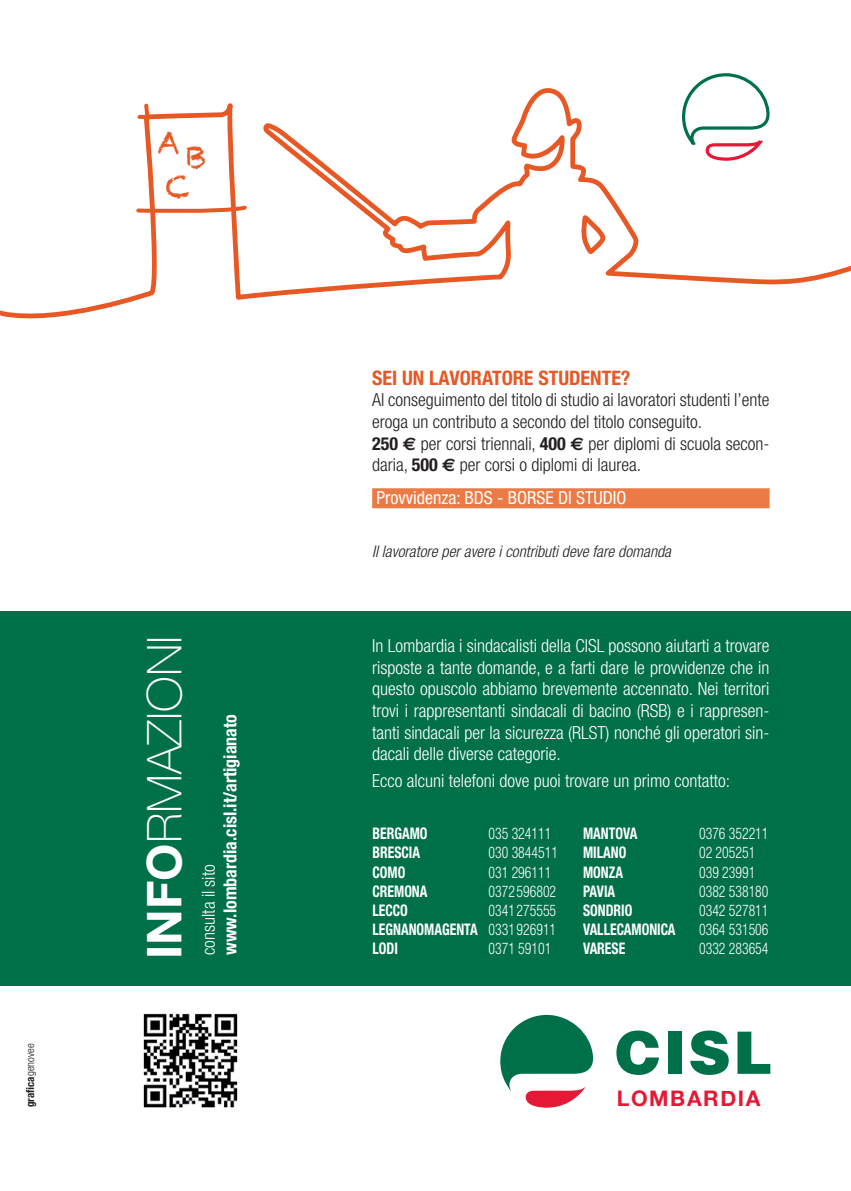
<style>
.page{position:relative;width:851px;height:1191px;background:#fff}
.page>*{position:absolute;margin:0;border:0;box-sizing:border-box;transform-origin:0 0}
.t1{font:100 48px "Helvetica Neue";color:#fff}
.t2{font:30px/30.4px "Chalkduster";color:#e75824}
.t3{font:700 21.4px "Helvetica Neue";letter-spacing:.075em;color:#e51836}
.t4{font:700 condensed 20px "Helvetica Neue";color:#e75824}
.t5{font:300 condensed 18px/21.6px "Helvetica Neue";color:#fff;text-align:justify}
.t6{font:300 condensed 18px/21.6px "Helvetica Neue";color:#231f20}
.t7{font:700 condensed 18px "Helvetica Neue";color:#fff}
.t8{font:condensed 18px "Helvetica Neue";color:#fff}
.t9{font:300 condensed 16px "Helvetica Neue";color:#fff;scale:.86 1}
.t10{font:700 condensed 16px "Helvetica Neue";color:#fff;scale:.86 1}
.t11{font:italic 300 condensed 16px "Helvetica Neue";color:#231f20}
.t12{font:700 condensed 11px "Helvetica Neue";color:#231f20}
.s1{font-weight:300}
.s2{font-weight:700}
.s3{font-family:"Euro Sans";font-weight:700;font-stretch:normal}
</style>
<div class="page">
<div style="left:0;top:611px;width:850px;height:374px;background:#007049"></div>
<svg style="left:616px;top:1030px;width:43px;height:45px"></svg>
<div style="left:667px;top:1031px;width:14px;height:42px;background:#007049"></div>
<svg style="left:690px;top:1030px;width:38px;height:45px"></svg>
<svg style="left:737px;top:1031px;width:33px;height:42px"></svg>
<svg style="left:500px;top:1015px;width:94px;height:92px"></svg>
<img style="left:143px;top:1013px;width:95px;height:95px">
<div style="left:372px;top:488px;width:397px;height:20px;background:#ec7a45"></div>
<svg style="left:0;top:88px;width:850px;height:231px"></svg>
<svg style="left:134px;top:203px;width:115px;height:11px"></svg>
<svg style="left:139px;top:115px;width:3px;height:4px"></svg>
<svg style="left:142px;top:101px;width:10px;height:22px"></svg>
<svg style="left:680px;top:73px;width:91px;height:89px"></svg>
<h2 class="t2" style="left:157px;top:127px;width:24px">A</h2>
<h2 class="t2" style="left:165px;top:141px;width:43px;text-indent:21px">B<br>C</h2>
<p class="t12" style="left:24px;top:1107px;width:65px;rotate:-90deg">GRAFICA<span class="s1">genovee</span></p>
<h1 class="t1" style="left:137px;top:959px;width:325px;rotate:-90deg"><span class="s2">INFO</span>RMAZIONI</h1>
<p class="t5" style="left:197px;top:955px;width:92px;rotate:-90deg">consulta il sito</p>
<p class="t7" style="left:219px;top:955px;width:243px;rotate:-90deg">WWW.LOMBARDIA.CISL.IT/ARTIGIANATO</p>
<p class="t4" style="left:372px;top:365px;width:260px">SEI UN LAVORATORE STUDENTE?</p>
<p class="t6" style="left:372px;top:389px;width:399px">Al conseguimento del titolo di studio ai lavoratori studenti l’ente eroga un contributo a secondo del titolo conseguito.<br><span class="s2">250</span> <span class="s3">€</span> per corsi triennali, <span class="s2">400</span> <span class="s3">€</span> per diplomi di scuola secon&shy;daria, <span class="s2">500</span> <span class="s3">€</span> per corsi o diplomi di laurea.</p>
<p class="t8" style="left:376px;top:487px;width:251px">Provvidenza: BDS - BORSE DI STUDIO</p>
<p class="t11" style="left:372px;top:542px;width:300px">Il lavoratore per avere i contributi deve fare domanda</p>
<p class="t5" style="left:372px;top:635px;width:399px">In Lombardia i sindacalisti della CISL possono aiutarti a trovare risposte a tante domande, e a farti dare le provvidenze che in questo opuscolo abbiamo brevemente accennato. Nei territori trovi i rappresentanti sindacali di bacino (RSB) e i rappresen&shy;tanti sindacali per la sicurezza (RLST) nonché gli operatori sin&shy;dacali delle diverse categorie.</p>
<p class="t5" style="left:372px;top:770px;width:359px">Ecco alcuni telefoni dove puoi trovare un primo contatto:</p>
<p class="t10" style="left:372px;top:823px;width:19px">BERGAMO</p>
<p class="t9" style="left:488px;top:824px;width:74px">035 324111</p>
<p class="t10" style="left:372px;top:843px;width:18px">BRESCIA</p>
<p class="t9" style="left:488px;top:843px;width:82px">030 3844511</p>
<p class="t10" style="left:372px;top:862px;width:11px">COMO</p>
<p class="t9" style="left:488px;top:862px;width:74px">031 296111</p>
<p class="t10" style="left:372px;top:881px;width:11px">CREMONA</p>
<p class="t9" style="left:488px;top:882px;width:80px">0372596802</p>
<p class="t10" style="left:372px;top:900px;width:9px">LECCO</p>
<p class="t9" style="left:488px;top:901px;width:80px">0341275555</p>
<p class="t10" style="left:372px;top:919px;width:10px">LEGNANOMAGENTA</p>
<p class="t9" style="left:488px;top:920px;width:80px">0331926911</p>
<p class="t10" style="left:372px;top:939px;width:8px">LODI</p>
<p class="t9" style="left:488px;top:939px;width:74px">0371 59101</p>
<p class="t10" style="left:583px;top:823px;width:10px">MANTOVA</p>
<p class="t9" style="left:699px;top:824px;width:82px">0376 352211</p>
<p class="t10" style="left:583px;top:843px;width:10px">MILANO</p>
<p class="t9" style="left:699px;top:843px;width:67px">02 205251</p>
<p class="t10" style="left:583px;top:862px;width:11px">MONZA</p>
<p class="t9" style="left:699px;top:862px;width:67px">039 23991</p>
<p class="t10" style="left:583px;top:881px;width:9px">PAVIA</p>
<p class="t9" style="left:699px;top:882px;width:82px">0382 538180</p>
<p class="t10" style="left:583px;top:900px;width:10px">SONDRIO</p>
<p class="t9" style="left:699px;top:901px;width:82px">0342 527811</p>
<p class="t10" style="left:583px;top:919px;width:10px">VALLECAMONICA</p>
<p class="t9" style="left:699px;top:920px;width:82px">0364 531506</p>
<p class="t10" style="left:583px;top:939px;width:10px">VARESE</p>
<p class="t9" style="left:699px;top:939px;width:82px">0332 283654</p>
<p class="t3" style="left:616px;top:1085px;width:145px">LOMBARDIA</p>
</div>
